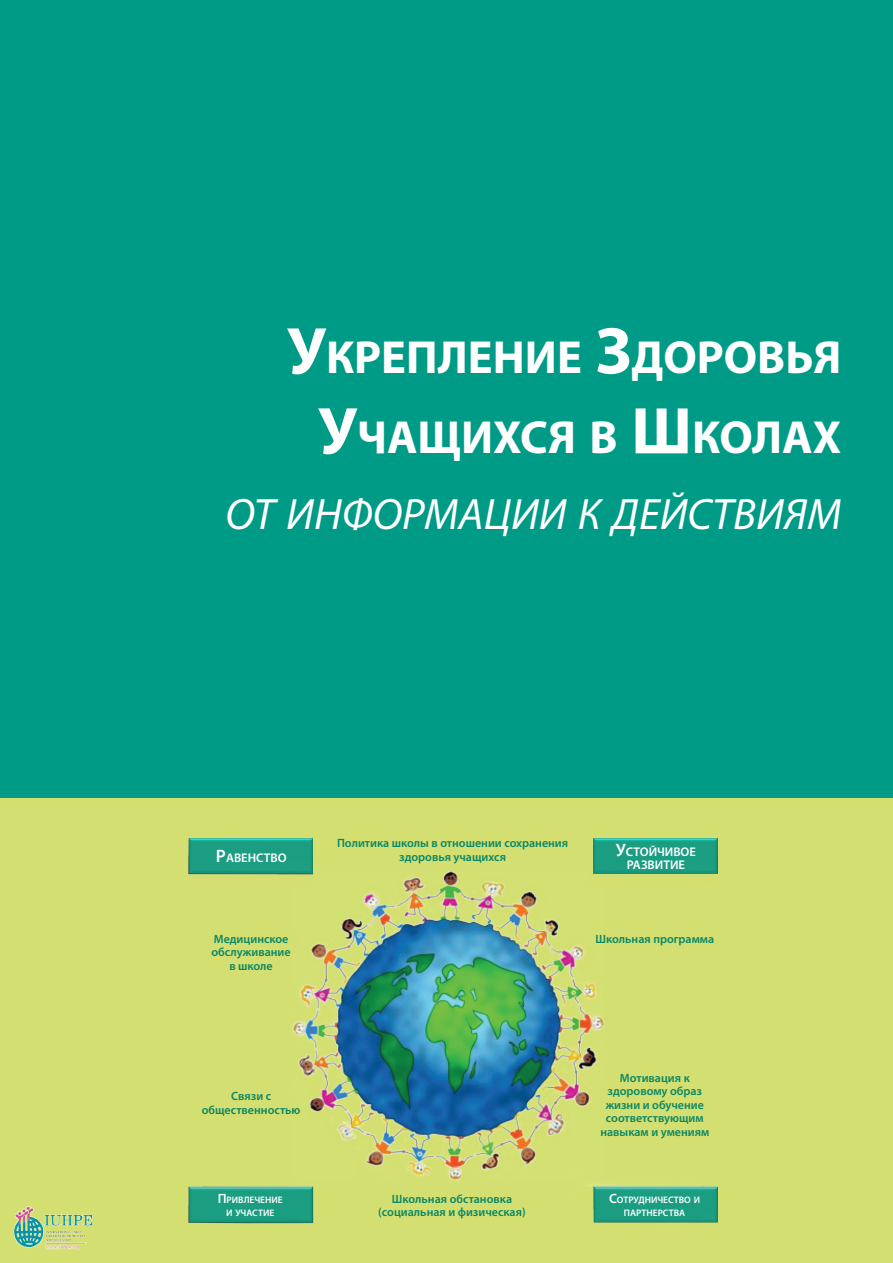
<style>
.page{position:relative;width:893px;height:1263px;background:#fff}
.page>*{position:absolute;margin:0;border:0;box-sizing:border-box;transform-origin:0 0}
.t1{font:700 46.65px/79.9px "Myriad Pro";color:#fff;text-align:right}
.t2{font:italic 44.1px "Myriad Pro";color:#fff}
.t3{font:600 12.6px/13.5px "Myriad Pro";color:#fff;text-align:center}
.t4{font:600 12px/13.5px "Myriad Pro";color:#0a8666;text-align:center}
.t5{font:600 9.45px/13.5px "Myriad Pro";color:#fff;text-align:center}
.s1{font-size:66.6px}
.s2{font-size:18px}
.s3{font-size:13.5px}
</style>
<div class="page">
<div style="left:0;top:0;width:893px;height:798px;background:#009b87"></div>
<div style="left:0;top:798px;width:893px;height:465px;background:#d3e071"></div>
<img style="left:13px;top:1206px;width:80px;height:44px">
<img style="left:188px;top:837px;width:530px;height:387px">
<h1 class="t1" style="left:287px;top:316px;width:556px"><span class="s1">У</span>крепление <span class="s1">З</span>доровья<br><span class="s1">У</span>чащихся в <span class="s1">Ш</span>колах</h1>
<h2 class="t2" style="left:226px;top:487px;width:617px">от информации к действиям</h2>
<p class="t3" style="left:216px;top:851px;width:72px"><span class="s2">Р</span>авенство</p>
<p class="t4" style="left:211px;top:932px;width:81px">Медицинское обслуживание в школе</p>
<p class="t4" style="left:337px;top:836px;width:233px">Политика школы в отношении сохранения здоровья учащихся</p>
<p class="t3" style="left:616px;top:845px;width:82px"><span class="s2">У</span>стойчивое развитие</p>
<p class="t4" style="left:595px;top:932px;width:120px">Школьная программа</p>
<p class="t4" style="left:202px;top:1089px;width:100px">Связи с общественностью</p>
<p class="t4" style="left:600px;top:1071px;width:110px">Мотивация к здоровому образ жизни и обучение соответствующим навыкам и умениям</p>
<p class="t5" style="left:218px;top:1192px;width:67px"><span class="s3">П</span>ривлечение и участие</p>
<p class="t5" style="left:609px;top:1192px;width:93px"><span class="s3">С</span>отрудничество и партнерства</p>
<p class="t4" style="left:378px;top:1191px;width:149px">Школьная обстановка (социальная и физическая)</p>
</div>
